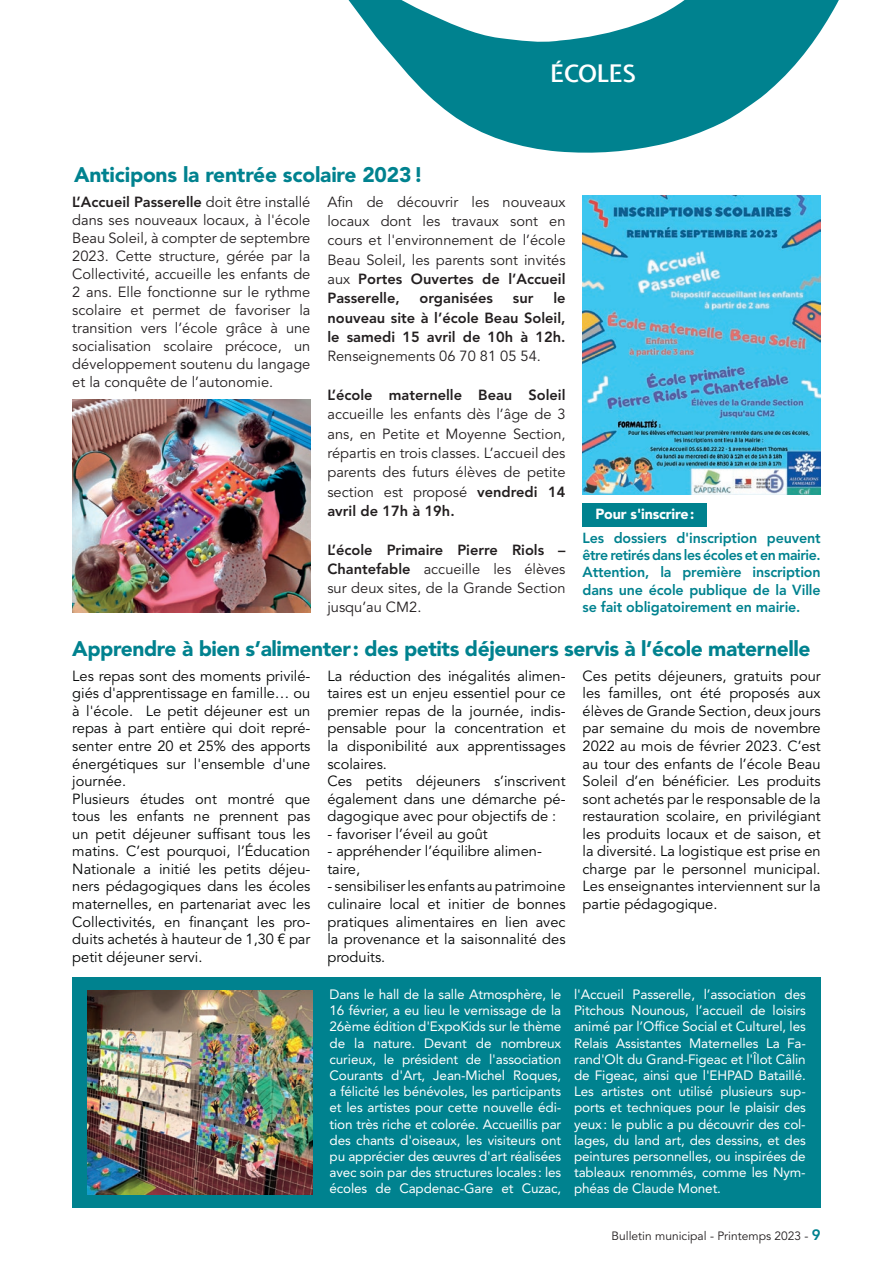
<style>
.page{position:relative;width:893px;height:1263px;background:#fff}
.page>*{position:absolute;margin:0;border:0;box-sizing:border-box;transform-origin:0 0}
.t1{font:600 24px "Expletus Sans";letter-spacing:-.02em;color:#fff}
.t2{font:900 21px "Avenir LT Std";letter-spacing:-.02em;color:#00828f}
.t3{font:14.7px/17.5px "Avenir LT Std";color:#030505}
.t4{font:14.7px/19.4px "Avenir LT Std";color:#231f20;text-align:justify}
.t5{font:800 14.7px/19.4px "Avenir LT Std";color:#231f20;text-align:justify}
.t6{font:800 14.55px/17.4px "Avenir LT Std";letter-spacing:-.01em;color:#00828f;text-align:justify}
.t7{font:900 14.55px "Avenir LT Std";letter-spacing:-.01em;color:#fff}
.t8{font:13.5px/16.2px "Avenir LT Std";letter-spacing:-.01em;color:#fff;text-align:justify}
.t9{font:12px "Avenir LT Std";color:#231f20}
.s1{font-weight:800}
.s2{font-weight:800;font-size:15px;color:#00828f}
</style>
<div class="page">
<div style="left:72px;top:977px;width:749px;height:231px;background:#00828f"></div>
<svg style="left:348px;top:0;width:491px;height:153px;fill:#00828f"></svg>
<img style="left:583px;top:196px;width:238px;height:299px">
<img style="left:87px;top:991px;width:226px;height:204px">
<div style="left:583px;top:503px;width:124px;height:23px;background:#00828f"></div>
<img style="left:72px;top:400px;width:238px;height:212px">
<h2 class="t2" style="left:74px;top:162px;width:350px">Anticipons la rentrée scolaire 2023!</h2>
<h1 class="t1" style="left:550px;top:61px;width:87px">ÉCOLES</h1>
<p class="t4" style="left:72px;top:193px;width:240px;line-height:18px"><span class="s1">L’Accueil Passerelle</span> doit être installé dans ses nouveaux locaux, à l'école Beau Soleil, à compter de septembre 2023. Cette structure, gérée par la Collectivité, accueille les enfants de 2 ans. Elle fonctionne sur le rythme scolaire et permet de favoriser la transition vers l’école grâce à une socialisation scolaire précoce, un développement soutenu du langage et la conquête de l’autonomie.</p>
<p class="t4" style="left:327px;top:192px;width:240px">Afin de découvrir les nouveaux locaux dont les travaux sont en cours et l'environnement de l’école Beau Soleil, les parents sont invités aux <span class="s1">Portes Ouvertes de l’Accueil Passerelle,</span></p>
<p class="t5" style="left:327px;top:289px;width:240px;text-indent:226px">le nouveau site à l’école Beau Soleil, le samedi 15 avril de 10h à 12h.</p>
<p class="t4" style="left:327px;top:347px;width:215px">Renseignements 06 70 81 05 54.</p>
<p class="t5" style="left:327px;top:385px;width:240px">L’école maternelle Beau Soleil</p>
<p class="t4" style="left:327px;top:405px;width:240px">accueille les enfants dès l’âge de 3 ans, en Petite et Moyenne Section, répartis en trois classes. L’accueil des parents des futurs élèves de petite section est proposé <span class="s1">vendredi 14 avril de 17h à 19h.</span></p>
<p class="t4" style="left:327px;top:540px;width:240px"><span class="s1">L’école Primaire Pierre Riols – Chantefable</span> accueille les élèves sur deux sites, de la Grande Section jusqu’au CM2.</p>
<p class="t5" style="left:420px;top:289px;width:75px">organisées</p>
<p class="t5" style="left:513px;top:289px;width:22px">sur</p>
<p class="t7" style="left:595px;top:505px;width:101px">Pour s'inscrire:</p>
<p class="t6" style="left:583px;top:529px;width:240px">Les dossiers d'inscription peuvent être retirés dans les écoles et en mairie.<br>Attention, la première inscription dans une école publique de la Ville se fait obligatoirement en mairie.</p>
<h2 class="t2" style="left:72px;top:636px;width:740px">Apprendre à bien s’alimenter: des petits déjeuners servis à l’école maternelle</h2>
<p class="t3" style="left:72px;top:667px;width:240px">Les repas sont des moments privilé&shy;giés d'apprentissage en famille… ou à l'école. Le petit déjeuner est un repas à part entière qui doit repré&shy;senter entre 20 et 25% des apports énergétiques sur l'ensemble d'une journée.<br>Plusieurs études ont montré que tous les enfants ne prennent pas un petit déjeuner suffisant tous les matins. C’est pourquoi, l’Éducation Nationale a initié les petits déjeu&shy;ners pédagogiques dans les écoles maternelles, en partenariat avec les Collectivités, en finançant les pro&shy;duits achetés à hauteur de 1,30 € par petit déjeuner servi.</p>
<p class="t3" style="left:327px;top:667px;width:240px">La réduction des inégalités alimen&shy;taires est un enjeu essentiel pour ce premier repas de la journée, indis&shy;pensable pour la concentration et la disponibilité aux apprentissages scolaires.<br>Ces petits déjeuners s’inscrivent également dans une démarche pé&shy;dagogique avec pour objectifs de :</p>
<p class="t3" style="left:327px;top:825px;width:162px">- favoriser l’éveil au goût</p>
<p class="t3" style="left:327px;top:843px;width:216px">- appréhender l’équilibre alimen&shy;taire,</p>
<p class="t3" style="left:327px;top:878px;width:240px;text-align:justify">- sensibiliser les enfants au patrimoine culinaire local et initier de bonnes pratiques alimentaires en lien avec la provenance et la saisonnalité des produits.</p>
<p class="t3" style="left:583px;top:667px;width:240px;text-align:justify">Ces petits déjeuners, gratuits pour les familles, ont été proposés aux élèves de Grande Section, deux jours par semaine du mois de novembre 2022 au mois de février 2023. C’est au tour des enfants de l’école Beau Soleil d’en bénéficier. Les produits sont achetés par le responsable de la restauration scolaire, en privilégiant les produits locaux et de saison, et la diversité. La logistique est prise en charge par le personnel municipal.<br>Les enseignantes interviennent sur la partie pédagogique.</p>
<p class="t8" style="left:330px;top:986px;width:233px">Dans le hall de la salle Atmosphère, le 16 février, a eu lieu le vernissage de la 26ème édition d'ExpoKids sur le thème de la nature. Devant de nombreux curieux, le président de l'association Courants d'Art, Jean-Michel Roques, a félicité les bénévoles, les participants et les artistes pour cette nouvelle édi&shy;tion très riche et colorée. Accueillis par des chants d'oiseaux, les visiteurs ont pu apprécier des œuvres d'art réalisées avec soin par des structures locales: les écoles de Capdenac-Gare et Cuzac,</p>
<p class="t8" style="left:574px;top:986px;width:233px">l'Accueil Passerelle, l’association des Pitchous Nounous, l’accueil de loisirs animé par l’Office Social et Culturel, les Relais Assistantes Maternelles La Fa&shy;rand'Olt du Grand-Figeac et l'Îlot Câlin de Figeac, ainsi que l'EHPAD Bataillé.<br>Les artistes ont utilisé plusieurs sup&shy;ports et techniques pour le plaisir des yeux: le public a pu découvrir des col&shy;lages, du land art, des dessins, et des peintures personnelles, ou inspirées de tableaux renommés, comme les Nym&shy;phéas de Claude Monet.</p>
<p class="t9" style="left:612px;top:1229px;width:211px">Bulletin municipal - Printemps 2023 - <span class="s2">9</span></p>
</div>
